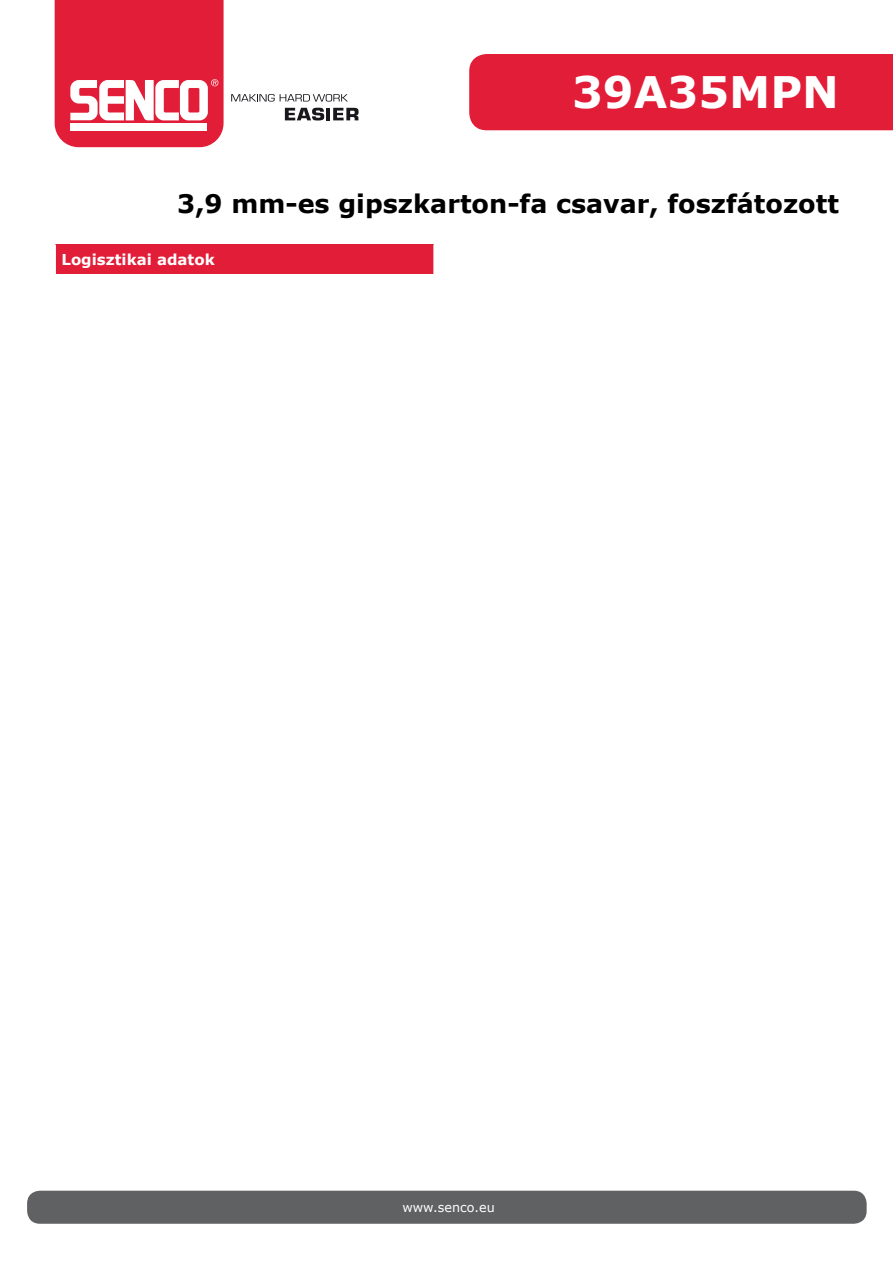
<style>
.page{position:relative;width:893px;height:1263px;background:#fff}
.page>*{position:absolute;margin:0;border:0;box-sizing:border-box;transform-origin:0 0}
.t1{font:700 43.5px "Verdana";color:#fff}
.t2{font:700 25.5px "Verdana";color:#000}
.t3{font:700 15px "Verdana";color:#fff}
.t4{font:12.75px "Verdana";color:#fff}
</style>
<div class="page">
<div style="left:27px;top:1191px;width:840px;height:33px;background:#5f6162;border-radius:13px"></div>
<div style="left:55px;top:244px;width:379px;height:30px;background:#e21d38"></div>
<hr style="left:55px;top:244px;width:1px;height:30px;background:#fff">
<hr style="left:433px;top:244px;width:1px;height:30px;background:#fff">
<svg style="left:231px;top:94px;width:117px;height:8px"></svg>
<svg style="left:285px;top:108px;width:74px;height:12px"></svg>
<svg style="left:55px;top:0;width:169px;height:147px"></svg>
<div style="left:469px;top:54px;width:424px;height:76px;background:#e21d38"></div>
<h1 class="t1" style="left:572px;top:64px;width:268px">39A35MPN</h1>
<p class="t2" style="left:177px;top:187px;width:663px">3,9 mm-es gipszkarton-fa csavar, foszfátozott</p>
<p class="t3" style="left:61px;top:250px;width:155px">Logisztikai adatok</p>
<p class="t4" style="left:402px;top:1199px;width:94px">www.senco.eu</p>
</div>
